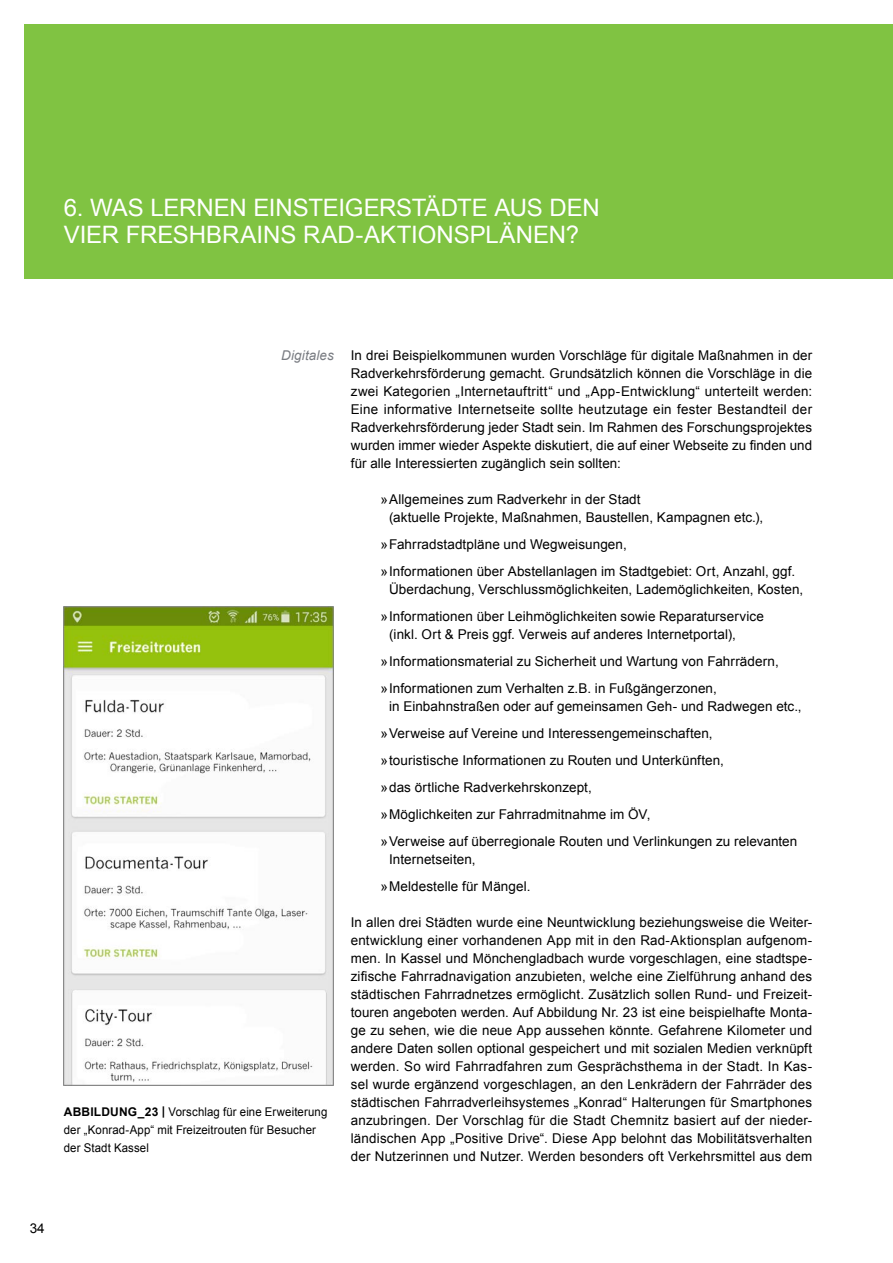
<style>
.page{position:relative;width:893px;height:1263px;background:#fff}
.page>*{position:absolute;margin:0;border:0;box-sizing:border-box;transform-origin:0 0}
.Headline{font:24px/27px "Arial";letter-spacing:-.005em;color:#fff}
.Fließtext{font:13.5px/18px "Arial";letter-spacing:.005em;color:#000}
.t1{font:italic 13.5px "Arial";letter-spacing:.01em;color:#797c82}
.t2{font:12px/18px "Arial";letter-spacing:.01em;color:#000;scale:.95 1}
.s1{font-weight:700}
</style>
<div class="page">
<div style="left:24px;top:24px;width:869px;height:255px;background:#80c342"></div>
<img style="left:64px;top:607px;width:270px;height:478px">
<p class="Headline" style="left:64px;top:194px;width:538px">6. WAS LERNEN EINSTEIGERSTÄDTE AUS DEN<br>VIER FRESHBRAINS RAD-AKTIONSPLÄNEN?</p>
<p class="t1" style="left:281px;top:347px;width:54px">Digitales</p>
<p class="t2" style="left:64px;top:1103px;width:279px"><span class="s1">ABBILDUNG_23 |</span> Vorschlag für eine Erweiterung der „Konrad-App“ mit Freizeitrouten für Besucher der Stadt Kassel</p>
<p class="Fließtext" style="left:351px;top:346px;width:463px;text-align:justify">In drei Beispielkommunen wurden Vorschläge für digitale Maßnahmen in der Radverkehrsförderung gemacht. Grundsätzlich können die Vorschläge in die zwei Kategorien „Internetauftritt“ und „App-Entwicklung“ unterteilt werden:<br>Eine informative Internetseite sollte heutzutage ein fester Bestandteil der Radverkehrsförderung jeder Stadt sein. Im Rahmen des Forschungsprojektes wurden immer wieder Aspekte diskutiert, die auf einer Webseite zu finden und für alle Interessierten zugänglich sein sollten:</p>
<p class="Fließtext" style="left:389px;top:490px;width:376px;text-indent:-9px">»Allgemeines zum Radverkehr in der Stadt<br>(aktuelle Projekte, Maßnahmen, Baustellen, Kampagnen etc.),</p>
<p class="Fließtext" style="left:381px;top:535px;width:248px">»Fahrradstadtpläne und Wegweisungen,</p>
<p class="Fließtext" style="left:389px;top:562px;width:416px;text-indent:-9px">»Informationen über Abstellanlagen im Stadtgebiet: Ort, Anzahl, ggf.<br>Überdachung, Verschlussmöglichkeiten, Lademöglichkeiten, Kosten,</p>
<p class="Fließtext" style="left:389px;top:607px;width:376px;text-indent:-9px">»Informationen über Leihmöglichkeiten sowie Reparaturservice (inkl. Ort &amp; Preis ggf. Verweis auf anderes Internetportal),</p>
<p class="Fließtext" style="left:381px;top:652px;width:400px">»Informationsmaterial zu Sicherheit und Wartung von Fahrrädern,</p>
<p class="Fließtext" style="left:389px;top:679px;width:414px;text-indent:-9px">»Informationen zum Verhalten z.B. in Fußgängerzonen,<br>in Einbahnstraßen oder auf gemeinsamen Geh- und Radwegen etc.,</p>
<p class="Fließtext" style="left:381px;top:724px;width:333px">»Verweise auf Vereine und Interessengemeinschaften,</p>
<p class="Fließtext" style="left:381px;top:751px;width:345px">»touristische Informationen zu Routen und Unterkünften,</p>
<p class="Fließtext" style="left:381px;top:778px;width:213px">»das örtliche Radverkehrskonzept,</p>
<p class="Fließtext" style="left:381px;top:805px;width:271px">»Möglichkeiten zur Fahrradmitnahme im ÖV,</p>
<p class="Fließtext" style="left:389px;top:832px;width:410px;text-indent:-9px">»Verweise auf überregionale Routen und Verlinkungen zu relevanten<br>Internetseiten,</p>
<p class="Fließtext" style="left:381px;top:877px;width:151px">»Meldestelle für Mängel.</p>
<p class="Fließtext" style="left:351px;top:913px;width:463px;text-align:justify">In allen drei Städten wurde eine Neuntwicklung beziehungsweise die Weiter&shy;entwicklung einer vorhandenen App mit in den Rad-Aktionsplan aufgenom&shy;men. In Kassel und Mönchengladbach wurde vorgeschlagen, eine stadtspe&shy;zifische Fahrradnavigation anzubieten, welche eine Zielführung anhand des städtischen Fahrradnetzes ermöglicht. Zusätzlich sollen Rund- und Freizeit&shy;touren angeboten werden. Auf Abbildung Nr. 23 ist eine beispielhafte Monta&shy;ge zu sehen, wie die neue App aussehen könnte. Gefahrene Kilometer und andere Daten sollen optional gespeichert und mit sozialen Medien verknüpft werden. So wird Fahrradfahren zum Gesprächsthema in der Stadt. In Kas&shy;sel wurde ergänzend vorgeschlagen, an den Lenkrädern der Fahrräder des städtischen Fahrradverleihsystemes „Konrad“ Halterungen für Smartphones anzubringen. Der Vorschlag für die Stadt Chemnitz basiert auf der nieder&shy;ländischen App „Positive Drive“. Diese App belohnt das Mobilitätsverhalten der Nutzerinnen und Nutzer. Werden besonders oft Verkehrsmittel aus dem</p>
<p class="Fließtext" style="left:30px;top:1219px;width:17px">34</p>
</div>
